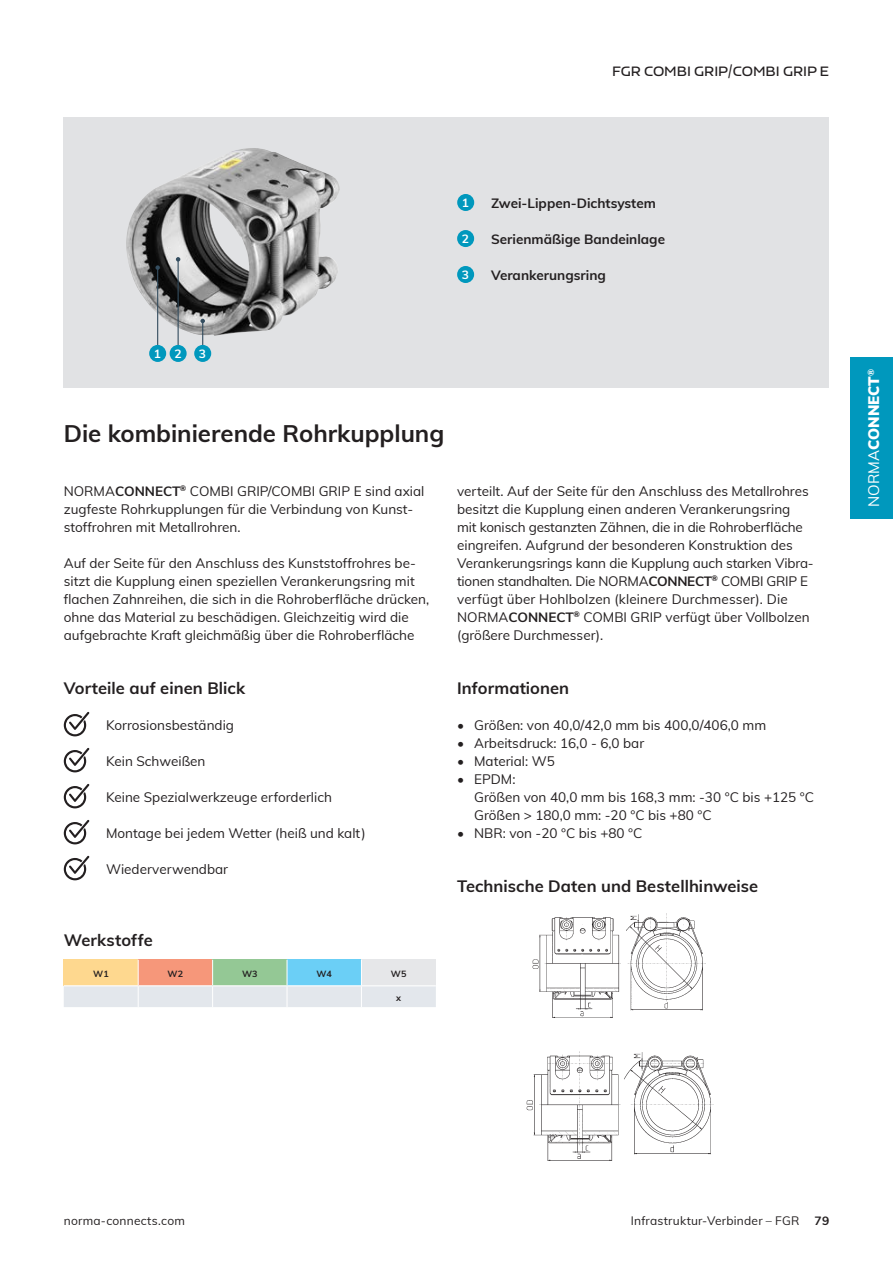
<style>
.page{position:relative;width:893px;height:1263px;background:#fff}
.page>*{position:absolute;margin:0;border:0;box-sizing:border-box;transform-origin:0 0}
.Headlines___level_02{font:700 24px "Muli";letter-spacing:-.005em;color:#231f20}
.Headlines___level_03{font:700 16.5px "Muli";letter-spacing:.005em;color:#231f20}
.t1{font:900 15px "Muli";color:#fff}
.Text_body{font:13.5px/18px "Muli";color:#231f20}
.Text_body-2{font:700 13.5px "Muli";color:#231f20}
.t2{font:600 13.5px "Nizzoli";color:#231f20}
.t3{font:12px "Muli";letter-spacing:.015em;color:#231f20}
.Nummerierung{font:700 12px "Muli";color:#fff}
.t4{font:700 12px "Muli";color:#231f20}
.t5{font:700 9px "Muli";color:#231f20}
.s1{font-weight:700}
.s2{font-weight:400}
</style>
<div class="page">
<div style="left:850px;top:357px;width:43px;height:162px;background:#0098bd"></div>
<div style="left:64px;top:118px;width:765px;height:270px;background:#e1e2e4"></div>
<img style="left:126px;top:148px;width:214px;height:188px">
<div style="left:457px;top:194px;width:17px;height:17px;background:#0098bd;border-radius:50%"></div>
<div style="left:457px;top:230px;width:17px;height:17px;background:#0098bd;border-radius:50%"></div>
<div style="left:457px;top:266px;width:17px;height:17px;background:#0098bd;border-radius:50%"></div>
<svg style="left:200px;top:319px;width:5px;height:26px"></svg>
<hr style="left:157px;top:268px;width:1px;height:78px;background:#344d5f">
<svg style="left:155px;top:265px;width:5px;height:5px"></svg>
<hr style="left:178px;top:259px;width:1px;height:87px;background:#344d5f">
<svg style="left:176px;top:257px;width:4px;height:5px"></svg>
<div style="left:149px;top:345px;width:17px;height:17px;background:#0098bd;border-radius:50%"></div>
<div style="left:170px;top:345px;width:17px;height:17px;background:#0098bd;border-radius:50%"></div>
<div style="left:194px;top:345px;width:17px;height:17px;background:#0098bd;border-radius:50%"></div>
<img style="left:533px;top:914px;width:172px;height:104px">
<img style="left:527px;top:1052px;width:186px;height:109px">
<svg style="left:64px;top:960px;width:372px;height:47px;background:#d3d7cd"></svg>
<hr style="left:64px;top:985px;width:74px;height:1px;background:#fff">
<hr style="left:138px;top:985px;width:75px;height:1px;background:#fff">
<hr style="left:213px;top:985px;width:74px;height:1px;background:#fff">
<hr style="left:287px;top:985px;width:74px;height:1px;background:#fff">
<hr style="left:361px;top:985px;width:75px;height:1px;background:#fff">
<svg style="left:64px;top:712px;width:25px;height:24px"></svg>
<svg style="left:64px;top:748px;width:25px;height:24px"></svg>
<svg style="left:64px;top:784px;width:25px;height:24px"></svg>
<svg style="left:64px;top:820px;width:25px;height:24px"></svg>
<svg style="left:64px;top:856px;width:25px;height:24px"></svg>
<p class="t2" style="left:612px;top:63px;width:219px">FGR COMBI GRIP/COMBI GRIP E</p>
<p class="Nummerierung" style="left:154px;top:345px;width:9px">1</p>
<p class="Nummerierung" style="left:174px;top:345px;width:9px">2</p>
<p class="Nummerierung" style="left:199px;top:345px;width:9px">3</p>
<p class="Nummerierung" style="left:462px;top:194px;width:9px">1</p>
<p class="Nummerierung" style="left:462px;top:230px;width:9px">2</p>
<p class="Nummerierung" style="left:462px;top:266px;width:9px">3</p>
<p class="Text_body-2" style="left:491px;top:193px;width:166px">Zwei-Lippen-Dichtsystem</p>
<p class="Text_body-2" style="left:491px;top:229px;width:175px">Serienmäßige Bandeinlage</p>
<p class="Text_body-2" style="left:491px;top:265px;width:116px">Verankerungsring</p>
<p class="Headlines___level_02" style="left:64px;top:416px;width:382px">Die kombinierende Rohrkupplung</p>
<p class="Text_body" style="left:64px;top:481px;width:362px">NORMA<span class="s1">CONNECT</span><sup>®</sup> COMBI GRIP/COMBI GRIP E sind axial zugfeste Rohrkupplungen für die Verbindung von Kunst&shy;stoffrohren mit Metallrohren.</p>
<p class="Text_body" style="left:64px;top:553px;width:367px">Auf der Seite für den Anschluss des Kunststoffrohres be&shy;sitzt die Kupplung einen speziellen Verankerungsring mit flachen Zahnreihen, die sich in die Rohroberfläche drücken, ohne das Material zu beschädigen. Gleichzeitig wird die aufgebrachte Kraft gleichmäßig über die Rohroberfläche</p>
<p class="Headlines___level_03" style="left:64px;top:676px;width:183px">Vorteile auf einen Blick</p>
<p class="Headlines___level_03" style="left:457px;top:676px;width:114px">Informationen</p>
<p class="Text_body" style="left:457px;top:715px;width:311px">• Größen: von 40,0/42,0 mm bis 400,0/406,0 mm</p>
<p class="Text_body" style="left:457px;top:733px;width:189px">• Arbeitsdruck: 16,0 - 6,0 bar</p>
<p class="Text_body" style="left:457px;top:751px;width:99px">• Material: W5</p>
<p class="Text_body" style="left:474px;top:769px;width:341px;text-indent:-17px">• EPDM:<br>Größen von 40,0 mm bis 168,3 mm: -30 °C bis +125 °C<br>Größen &gt; 180,0 mm: -20 °C bis +80 °C</p>
<p class="Text_body" style="left:457px;top:823px;width:187px">• NBR: von -20 °C bis +80 °C</p>
<p class="Text_body" style="left:457px;top:481px;width:356px">verteilt. Auf der Seite für den Anschluss des Metallrohres besitzt die Kupplung einen anderen Verankerungsring mit konisch gestanzten Zähnen, die in die Rohroberfläche eingreifen. Aufgrund der besonderen Konstruktion des Verankerungsrings kann die Kupplung auch starken Vibra&shy;tionen standhalten. Die NORMA<span class="s1">CONNECT</span><sup>®</sup> COMBI GRIP E verfügt über Hohlbolzen (kleinere Durchmesser). Die NORMA<span class="s1">CONNECT</span><sup>®</sup> COMBI GRIP verfügt über Vollbolzen (größere Durchmesser).</p>
<p class="Text_body" style="left:106px;top:715px;width:130px">Korrosionsbeständig</p>
<p class="Text_body" style="left:106px;top:751px;width:101px">Kein Schweißen</p>
<p class="Text_body" style="left:106px;top:787px;width:227px">Keine Spezialwerkzeuge erforderlich</p>
<p class="Text_body" style="left:106px;top:823px;width:261px">Montage bei jedem Wetter (heiß und kalt)</p>
<p class="Text_body" style="left:106px;top:859px;width:124px">Wiederverwendbar</p>
<p class="Headlines___level_03" style="left:64px;top:928px;width:90px">Werkstoffe</p>
<p class="t5" style="left:93px;top:967px;width:17px">W1</p>
<p class="t5" style="left:168px;top:967px;width:17px">W2</p>
<p class="t5" style="left:242px;top:967px;width:17px">W3</p>
<p class="t5" style="left:316px;top:967px;width:17px">W4</p>
<p class="t5" style="left:391px;top:967px;width:17px">W5</p>
<p class="t5" style="left:396px;top:991px;width:6px">x</p>
<p class="Headlines___level_03" style="left:457px;top:874px;width:303px">Technische Daten und Bestellhinweise</p>
<p class="t1" style="left:863px;top:507px;width:139px;rotate:-90deg"><span class="s2">NORMA</span>CONNECT<sup>®</sup></p>
<p class="t3" style="left:64px;top:1212px;width:123px">norma-connects.com</p>
<p class="t3" style="left:631px;top:1212px;width:170px">Infrastruktur-Verbinder – FGR</p>
<p class="t4" style="left:815px;top:1211px;width:16px">79</p>
</div>
